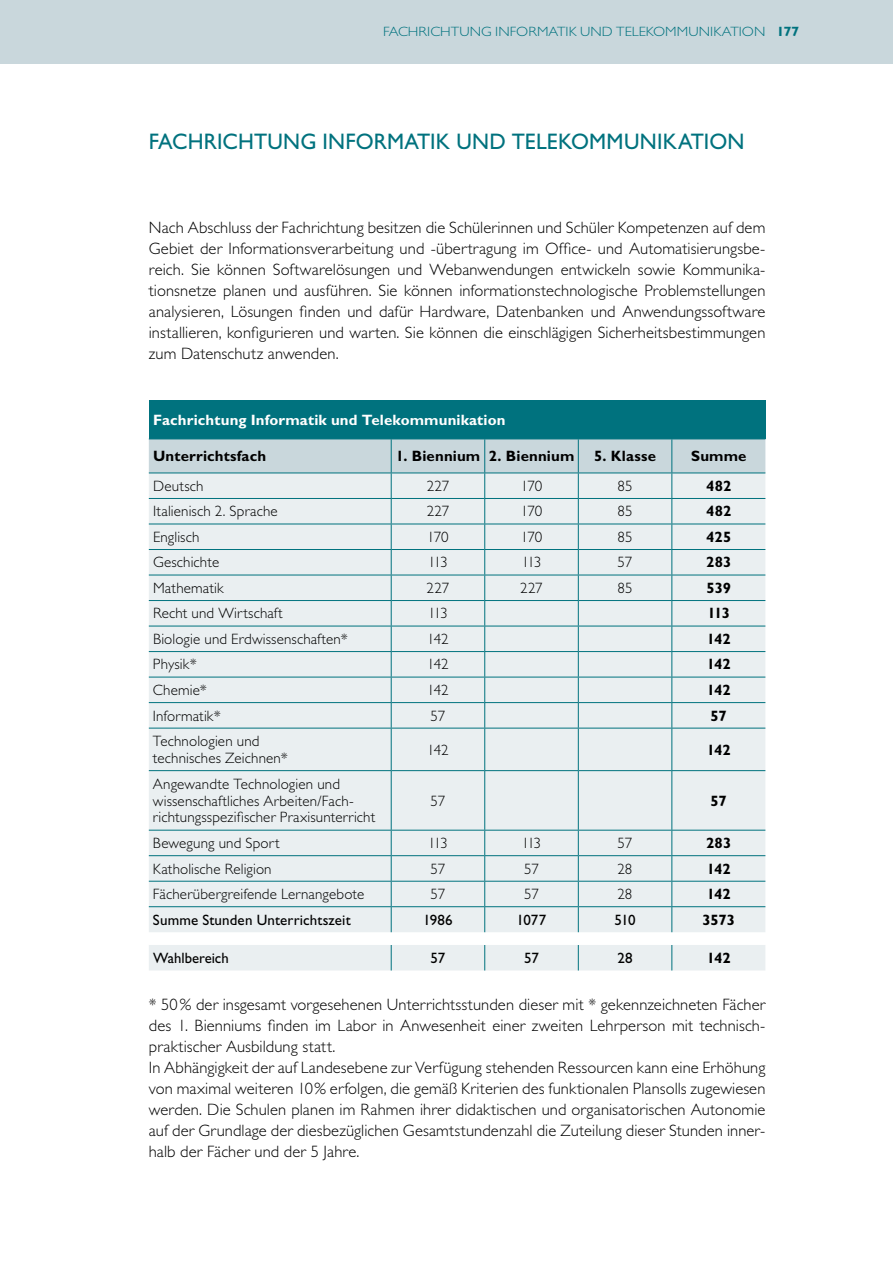
<style>
.page{position:relative;width:893px;height:1263px;background:#fff}
.page>*{position:absolute;margin:0;border:0;box-sizing:border-box;transform-origin:0 0}
.t1{font:22.5px "Gill Sans Std";letter-spacing:.005em;color:#00727e}
.t2{font:300 16.5px/21px "Gill Sans Std";letter-spacing:.005em;color:#000;text-align:justify}
.t3{font:300 15px/16.5px "Gill Sans Std";letter-spacing:.01em;color:#000}
.t4{font:700 15px "Gill Sans Std";letter-spacing:.01em;color:#000}
.t5{font:15px "Gill Sans Std";letter-spacing:.005em;color:#000}
.t6{font:700 15px "Gill Sans Std";letter-spacing:.01em;color:#fff}
.t7{font:300 13.5px "Gill Sans Std";color:#00727e;scale:1.09 1}
.s1{font-weight:700}
</style>
<div class="page">
<div style="left:0;top:0;width:893px;height:64px;background:#c9d7dc"></div>
<div style="left:149px;top:401px;width:616px;height:38px;background:#00727e"></div>
<svg style="left:149px;top:729px;width:616px;height:241px;background:#e9eff1"></svg>
<hr style="left:149px;top:728px;width:242px;height:1px;background:#00727e">
<hr style="left:149px;top:770px;width:242px;height:1px;background:#00727e">
<hr style="left:149px;top:830px;width:242px;height:1px;background:#00727e">
<hr style="left:149px;top:855px;width:242px;height:1px;background:#00727e">
<hr style="left:391px;top:728px;width:1px;height:42px;background:#00727e">
<hr style="left:391px;top:771px;width:1px;height:59px;background:#00727e">
<hr style="left:391px;top:728px;width:94px;height:1px;background:#00727e">
<hr style="left:391px;top:770px;width:94px;height:1px;background:#00727e">
<hr style="left:391px;top:830px;width:94px;height:1px;background:#00727e">
<hr style="left:391px;top:855px;width:94px;height:1px;background:#00727e">
<hr style="left:484px;top:728px;width:1px;height:42px;background:#00727e">
<hr style="left:484px;top:771px;width:1px;height:59px;background:#00727e">
<hr style="left:485px;top:728px;width:93px;height:1px;background:#00727e">
<hr style="left:485px;top:770px;width:93px;height:1px;background:#00727e">
<hr style="left:485px;top:830px;width:93px;height:1px;background:#00727e">
<hr style="left:485px;top:855px;width:93px;height:1px;background:#00727e">
<hr style="left:578px;top:728px;width:1px;height:42px;background:#00727e">
<hr style="left:578px;top:771px;width:1px;height:59px;background:#00727e">
<hr style="left:578px;top:728px;width:94px;height:1px;background:#00727e">
<hr style="left:578px;top:770px;width:94px;height:1px;background:#00727e">
<hr style="left:578px;top:830px;width:94px;height:1px;background:#00727e">
<hr style="left:578px;top:855px;width:94px;height:1px;background:#00727e">
<svg style="left:149px;top:439px;width:616px;height:289px;background:#dee7ea"></svg>
<hr style="left:671px;top:728px;width:1px;height:42px;background:#00727e">
<hr style="left:671px;top:771px;width:1px;height:59px;background:#00727e">
<hr style="left:672px;top:498px;width:93px;height:1px;background:#00727e">
<hr style="left:672px;top:524px;width:93px;height:1px;background:#00727e">
<hr style="left:672px;top:549px;width:93px;height:1px;background:#00727e">
<hr style="left:672px;top:575px;width:93px;height:1px;background:#00727e">
<hr style="left:672px;top:600px;width:93px;height:1px;background:#00727e">
<hr style="left:672px;top:626px;width:93px;height:1px;background:#00727e">
<hr style="left:672px;top:651px;width:93px;height:1px;background:#00727e">
<hr style="left:672px;top:677px;width:93px;height:1px;background:#00727e">
<hr style="left:672px;top:702px;width:93px;height:1px;background:#00727e">
<hr style="left:672px;top:728px;width:93px;height:1px;background:#00727e">
<hr style="left:672px;top:770px;width:93px;height:1px;background:#00727e">
<hr style="left:672px;top:830px;width:93px;height:1px;background:#00727e">
<hr style="left:672px;top:855px;width:93px;height:1px;background:#00727e">
<hr style="left:149px;top:881px;width:242px;height:1px;background:#00727e">
<hr style="left:391px;top:881px;width:94px;height:1px;background:#00727e">
<hr style="left:485px;top:881px;width:93px;height:1px;background:#00727e">
<hr style="left:578px;top:881px;width:94px;height:1px;background:#00727e">
<hr style="left:672px;top:881px;width:93px;height:1px;background:#00727e">
<hr style="left:149px;top:906px;width:242px;height:1px;background:#00727e">
<svg style="left:391px;top:830px;width:1px;height:102px"></svg>
<hr style="left:391px;top:906px;width:94px;height:1px;background:#00727e">
<svg style="left:484px;top:830px;width:1px;height:102px"></svg>
<hr style="left:485px;top:906px;width:93px;height:1px;background:#00727e">
<svg style="left:578px;top:830px;width:1px;height:102px"></svg>
<hr style="left:578px;top:906px;width:94px;height:1px;background:#00727e">
<svg style="left:671px;top:830px;width:1px;height:102px"></svg>
<hr style="left:672px;top:906px;width:93px;height:1px;background:#00727e">
<svg style="left:391px;top:945px;width:1px;height:25px"></svg>
<svg style="left:484px;top:945px;width:1px;height:25px"></svg>
<svg style="left:578px;top:945px;width:1px;height:25px"></svg>
<svg style="left:671px;top:945px;width:1px;height:25px"></svg>
<p class="t7" style="left:383px;top:24px;width:383px">FACHRICHTUNG INFORMATIK UND TELEKOMMUNIKATION <span class="s1">177</span></p>
<h1 class="t1" style="left:149px;top:128px;width:597px">FACHRICHTUNG INFORMATIK UND TELEKOMMUNIKATION</h1>
<p class="t2" style="left:149px;top:217px;width:618px">Nach Abschluss der Fachrichtung besitzen die Schülerinnen und Schüler Kompetenzen auf dem Gebiet der Informationsverarbeitung und -übertragung im Office- und Automatisierungsbe&shy;reich. Sie können Softwarelösungen und Webanwendungen entwickeln sowie Kommunika&shy;tionsnetze planen und ausführen. Sie können informationstechnologische Problemstellungen analysieren, Lösungen finden und dafür Hardware, Datenbanken und Anwendungssoftware installieren, konfigurieren und warten. Sie können die einschlägigen Sicherheitsbestimmungen zum Datenschutz anwenden.</p>
<p class="t6" style="left:153px;top:411px;width:354px">Fachrichtung Informatik und Telekommunikation</p>
<p class="t4" style="left:153px;top:447px;width:115px">Unterrichtsfach</p>
<p class="t4" style="left:396px;top:447px;width:180px">1. Biennium 2. Biennium</p>
<p class="t4" style="left:594px;top:447px;width:63px">5. Klasse</p>
<p class="t4" style="left:691px;top:447px;width:57px">Summe</p>
<p class="t3" style="left:153px;top:478px;width:52px">Deutsch</p>
<p class="t3" style="left:427px;top:478px;width:24px">227</p>
<p class="t3" style="left:521px;top:478px;width:23px">170</p>
<p class="t3" style="left:618px;top:478px;width:17px">85</p>
<p class="t4" style="left:706px;top:477px;width:27px">482</p>
<p class="t3" style="left:153px;top:503px;width:126px">Italienisch 2. Sprache</p>
<p class="t3" style="left:427px;top:503px;width:24px">227</p>
<p class="t3" style="left:521px;top:503px;width:23px">170</p>
<p class="t3" style="left:617px;top:503px;width:17px">85</p>
<p class="t4" style="left:706px;top:502px;width:27px">482</p>
<p class="t3" style="left:153px;top:529px;width:48px">Englisch</p>
<p class="t3" style="left:427px;top:529px;width:23px">170</p>
<p class="t3" style="left:521px;top:529px;width:23px">170</p>
<p class="t3" style="left:617px;top:529px;width:17px">85</p>
<p class="t4" style="left:706px;top:528px;width:27px">425</p>
<p class="t3" style="left:153px;top:554px;width:68px">Geschichte</p>
<p class="t3" style="left:428px;top:554px;width:21px">113</p>
<p class="t3" style="left:522px;top:554px;width:21px">113</p>
<p class="t3" style="left:618px;top:554px;width:16px">57</p>
<p class="t4" style="left:706px;top:553px;width:27px">283</p>
<p class="t3" style="left:153px;top:580px;width:72px">Mathematik</p>
<p class="t3" style="left:427px;top:580px;width:24px">227</p>
<p class="t3" style="left:520px;top:580px;width:24px">227</p>
<p class="t3" style="left:617px;top:580px;width:17px">85</p>
<p class="t4" style="left:706px;top:579px;width:26px">539</p>
<p class="t3" style="left:153px;top:605px;width:131px">Recht und Wirtschaft</p>
<p class="t3" style="left:428px;top:605px;width:21px">113</p>
<p class="t4" style="left:707px;top:604px;width:24px">113</p>
<p class="t3" style="left:153px;top:631px;width:196px">Biologie und Erdwissenschaften*</p>
<p class="t3" style="left:427px;top:631px;width:23px">142</p>
<p class="t4" style="left:707px;top:630px;width:25px">142</p>
<p class="t3" style="left:153px;top:656px;width:45px">Physik*</p>
<p class="t3" style="left:427px;top:656px;width:23px">142</p>
<p class="t4" style="left:707px;top:655px;width:25px">142</p>
<p class="t3" style="left:153px;top:682px;width:55px">Chemie*</p>
<p class="t3" style="left:427px;top:682px;width:23px">142</p>
<p class="t4" style="left:707px;top:681px;width:25px">142</p>
<p class="t3" style="left:153px;top:707px;width:70px">Informatik*</p>
<p class="t3" style="left:430px;top:707px;width:16px">57</p>
<p class="t4" style="left:711px;top:706px;width:18px">57</p>
<p class="t3" style="left:153px;top:733px;width:136px">Technologien und technisches Zeichnen*</p>
<p class="t3" style="left:427px;top:741px;width:23px">142</p>
<p class="t4" style="left:707px;top:740px;width:25px">142</p>
<p class="t3" style="left:153px;top:776px;width:224px">Angewandte Technologien und wissenschaftliches Arbeiten/Fach&shy;richtungsspezifischer Praxisunterricht</p>
<p class="t3" style="left:430px;top:792px;width:16px">57</p>
<p class="t4" style="left:711px;top:792px;width:18px">57</p>
<p class="t3" style="left:153px;top:835px;width:128px">Bewegung und Sport</p>
<p class="t3" style="left:428px;top:835px;width:21px">113</p>
<p class="t3" style="left:522px;top:835px;width:21px">113</p>
<p class="t3" style="left:618px;top:835px;width:16px">57</p>
<p class="t4" style="left:706px;top:834px;width:27px">283</p>
<p class="t3" style="left:153px;top:860px;width:120px">Katholische Religion</p>
<p class="t3" style="left:430px;top:860px;width:16px">57</p>
<p class="t3" style="left:524px;top:860px;width:16px">57</p>
<p class="t3" style="left:617px;top:860px;width:16px">28</p>
<p class="t4" style="left:707px;top:860px;width:25px">142</p>
<p class="t3" style="left:153px;top:886px;width:213px">Fächerübergreifende Lernangebote</p>
<p class="t3" style="left:430px;top:886px;width:16px">57</p>
<p class="t3" style="left:524px;top:886px;width:16px">57</p>
<p class="t3" style="left:617px;top:886px;width:16px">28</p>
<p class="t4" style="left:707px;top:885px;width:25px">142</p>
<p class="t5" style="left:153px;top:911px;width:199px">Summe Stunden Unterrichtszeit</p>
<p class="t5" style="left:423px;top:911px;width:31px">1986</p>
<p class="t5" style="left:517px;top:911px;width:31px">1077</p>
<p class="t5" style="left:614px;top:911px;width:23px">510</p>
<p class="t4" style="left:702px;top:911px;width:34px">3573</p>
<p class="t5" style="left:153px;top:949px;width:77px">Wahlbereich</p>
<p class="t5" style="left:431px;top:949px;width:16px">57</p>
<p class="t5" style="left:524px;top:949px;width:16px">57</p>
<p class="t5" style="left:617px;top:949px;width:17px">28</p>
<p class="t4" style="left:707px;top:949px;width:25px">142</p>
<p class="t2" style="left:149px;top:994px;width:618px;text-align:left">* 50 % der insgesamt vorgesehenen Unterrichtsstunden dieser mit * gekennzeichneten Fächer des 1. Bienniums finden im Labor in Anwesenheit einer zweiten Lehrperson mit technisch&shy;praktischer Ausbildung statt.<br>In Abhängigkeit der auf Landesebene zur Verfügung stehenden Ressourcen kann eine Erhöhung von maximal weiteren 10 % erfolgen, die gemäß Kriterien des funktionalen Plansolls zugewiesen werden. Die Schulen planen im Rahmen ihrer didaktischen und organisatorischen Autonomie auf der Grundlage der diesbezüglichen Gesamtstundenzahl die Zuteilung dieser Stunden inner&shy;halb der Fächer und der 5 Jahre.</p>
</div>
